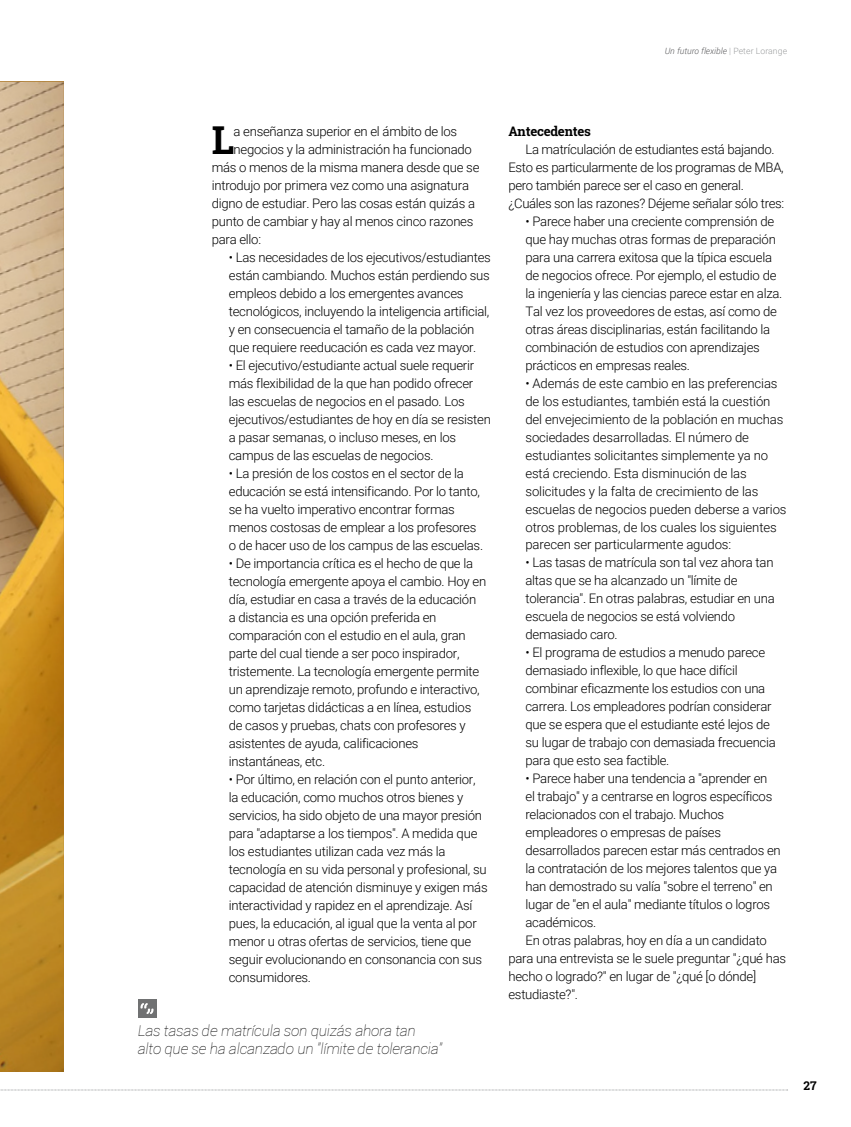
<style>
.page{position:relative;width:851px;height:1127px;background:#fff}
.page>*{position:absolute;margin:0;border:0;box-sizing:border-box;transform-origin:0 0}
.t1{font:700 38.4px "Roboto Slab";color:#000}
.t2{font:italic 100 15px/18px "Roboto";letter-spacing:-.01em;color:#000}
.t3{font:300 13.2px/18px "Roboto";letter-spacing:-.02em;color:#000}
.t4{font:700 13.2px "Roboto Slab";letter-spacing:-.02em;color:#000}
.t5{font:700 12px "Roboto Slab";color:#000}
.t6{font:italic 300 8.7px "Roboto";letter-spacing:.01em;color:#58585a}
.s1{font-style:normal;color:#9c9e9f}
</style>
<div class="page">
<svg style="left:0;top:1089px;width:787px;height:1px"></svg>
<img style="left:0;top:82px;width:64px;height:990px">
<div style="left:138px;top:999px;width:18px;height:18px;background:#707172"></div>
<svg style="left:140px;top:1003px;width:13px;height:11px"></svg>
<p class="t6" style="left:664px;top:45px;width:124px">Un futuro flexible <span class="s1">| Peter Lorange</span></p>
<h1 class="t1" style="left:212px;top:114px;width:24px">L</h1>
<p class="t3" style="left:233px;top:122px;width:225px">a enseñanza superior en el ámbito de los</p>
<p class="t3" style="left:233px;top:140px;width:240px">negocios y la administración ha funcionado</p>
<p class="t3" style="left:212px;top:158px;width:269px">más o menos de la misma manera desde que se</p>
<p class="t3" style="left:212px;top:176px;width:259px">introdujo por primera vez como una asignatura</p>
<p class="t3" style="left:212px;top:194px;width:265px">digno de estudiar. Pero las cosas están quizás a</p>
<p class="t3" style="left:212px;top:212px;width:263px">punto de cambiar y hay al menos cinco razones</p>
<p class="t3" style="left:212px;top:230px;width:51px">para ello:</p>
<p class="t3" style="left:229px;top:248px;width:263px">• Las necesidades de los ejecutivos/estudiantes están cambiando. Muchos están perdiendo sus empleos debido a los emergentes avances tecnológicos, incluyendo la inteligencia artificial, y en consecuencia el tamaño de la población que requiere reeducación es cada vez mayor.</p>
<p class="t3" style="left:229px;top:356px;width:263px">• El ejecutivo/estudiante actual suele requerir más flexibilidad de la que han podido ofrecer las escuelas de negocios en el pasado. Los ejecutivos/estudiantes de hoy en día se resisten a pasar semanas, o incluso meses, en los campus de las escuelas de negocios.</p>
<p class="t3" style="left:229px;top:463px;width:256px">• La presión de los costos en el sector de la educación se está intensificando. Por lo tanto, se ha vuelto imperativo encontrar formas menos costosas de emplear a los profesores o de hacer uso de los campus de las escuelas.</p>
<p class="t3" style="left:229px;top:553px;width:259px">• De importancia crítica es el hecho de que la tecnología emergente apoya el cambio. Hoy en día, estudiar en casa a través de la educación a distancia es una opción preferida en comparación con el estudio en el aula, gran parte del cual tiende a ser poco inspirador, tristemente. La tecnología emergente permite un aprendizaje remoto, profundo e interactivo, como tarjetas didácticas a en línea, estudios de casos y pruebas, chats con profesores y asistentes de ayuda, calificaciones instantáneas, etc.</p>
<p class="t3" style="left:229px;top:769px;width:260px">• Por último, en relación con el punto anterior, la educación, como muchos otros bienes y servicios, ha sido objeto de una mayor presión para "adaptarse a los tiempos". A medida que los estudiantes utilizan cada vez más la tecnología en su vida personal y profesional, su capacidad de atención disminuye y exigen más interactividad y rapidez en el aprendizaje. Así pues, la educación, al igual que la venta al por menor u otras ofertas de servicios, tiene que seguir evolucionando en consonancia con sus consumidores.</p>
<p class="t2" style="left:138px;top:1021px;width:306px">Las tasas de matrícula son quizás ahora tan alto que se ha alcanzado un "límite de tolerancia"</p>
<p class="t4" style="left:508px;top:122px;width:84px">Antecedentes</p>
<p class="t3" style="left:508px;top:139px;width:277px;text-indent:17px">La matrículación de estudiantes está bajando.<br>Esto es particularmente de los programas de MBA, pero también parece ser el caso en general. ¿Cuáles son las razones? Déjeme señalar sólo tres:</p>
<p class="t3" style="left:525px;top:211px;width:258px">• Parece haber una creciente comprensión de que hay muchas otras formas de preparación para una carrera exitosa que la típica escuela de negocios ofrece. Por ejemplo, el estudio de la ingeniería y las ciencias parece estar en alza.<br>Tal vez los proveedores de estas, así como de otras áreas disciplinarias, están facilitando la combinación de estudios con aprendizajes prácticos en empresas reales.</p>
<p class="t3" style="left:525px;top:373px;width:262px">• Además de este cambio en las preferencias de los estudiantes, también está la cuestión del envejecimiento de la población en muchas sociedades desarrolladas. El número de estudiantes solicitantes simplemente ya no está creciendo. Esta disminución de las solicitudes y la falta de crecimiento de las escuelas de negocios pueden deberse a varios otros problemas, de los cuales los siguientes parecen ser particularmente agudos:</p>
<p class="t3" style="left:525px;top:553px;width:251px">• Las tasas de matrícula son tal vez ahora tan altas que se ha alcanzado un "límite de tolerancia". En otras palabras, estudiar en una escuela de negocios se está volviendo demasiado caro.</p>
<p class="t3" style="left:525px;top:643px;width:252px">• El programa de estudios a menudo parece demasiado inflexible, lo que hace difícil combinar eficazmente los estudios con una carrera. Los empleadores podrían considerar que se espera que el estudiante esté lejos de su lugar de trabajo con demasiada frecuencia para que esto sea factible.</p>
<p class="t3" style="left:525px;top:769px;width:243px">• Parece haber una tendencia a "aprender en</p>
<p class="t3" style="left:525px;top:787px;width:248px">el trabajo" y a centrarse en logros específicos</p>
<p class="t3" style="left:525px;top:805px;width:200px">relacionados con el trabajo. Muchos</p>
<p class="t3" style="left:525px;top:823px;width:197px">empleadores o empresas de países</p>
<p class="t3" style="left:525px;top:841px;width:257px">desarrollados parecen estar más centrados en</p>
<p class="t3" style="left:525px;top:859px;width:253px">la contratación de los mejores talentos que ya</p>
<p class="t3" style="left:525px;top:877px;width:249px">han demostrado su valía "sobre el terreno" en</p>
<p class="t3" style="left:525px;top:895px;width:246px">lugar de "en el aula" mediante títulos o logros</p>
<p class="t3" style="left:525px;top:913px;width:72px">académicos.</p>
<p class="t3" style="left:525px;top:931px;width:243px">En otras palabras, hoy en día a un candidato</p>
<p class="t3" style="left:508px;top:949px;width:279px">para una entrevista se le suele preguntar "¿qué has</p>
<p class="t3" style="left:508px;top:967px;width:249px">hecho o logrado?" en lugar de "¿qué [o dónde]</p>
<p class="t3" style="left:508px;top:985px;width:71px">estudiaste?".</p>
<p class="t5" style="left:803px;top:1077px;width:15px">27</p>
</div>
